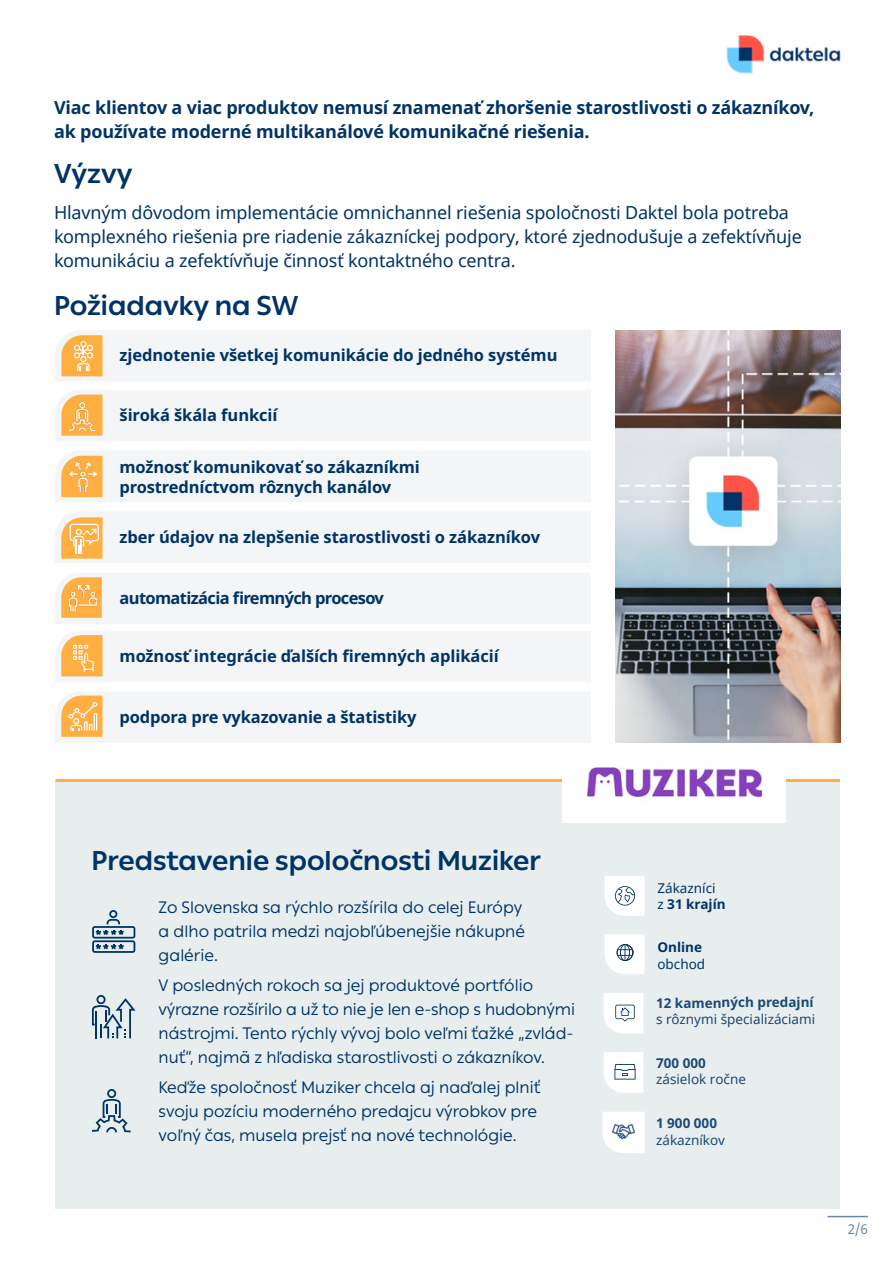
<style>
.page{position:relative;width:893px;height:1263px;background:#fff}
.page>*{position:absolute;margin:0;border:0;box-sizing:border-box;transform-origin:0 0}
.t1{font:700 27px "Ping LCG";color:#036}
.t2{font:18px/24px "Noto Sans";letter-spacing:-.01em;color:#036}
.t3{font:700 18px/24px "Noto Sans";letter-spacing:-.01em;color:#036}
.t4{font:16.5px/24px "Ping LCG";color:#036}
.t5{font:700 16.5px/19.5px "Noto Sans";letter-spacing:-.005em;color:#036}
.t6{font:700 16.5px "Noto Sans";letter-spacing:-.04em;color:#036}
.t7{font:13.5px/16.5px "Noto Sans";letter-spacing:-.005em;color:#036}
.t8{font:700 13.5px "Noto Sans";letter-spacing:-.01em;color:#036}
.s1{font-weight:700}
</style>
<div class="page">
<hr style="left:827px;top:1216px;width:41px;height:1px;background:#036">
<div style="left:55px;top:781px;width:785px;height:428px;background:#e7eeee"></div>
<hr style="left:56px;top:779px;width:784px;height:3px;background:#ffae42">
<img style="left:726px;top:35px;width:115px;height:39px">
<div style="left:562px;top:739px;width:224px;height:84px;background:#fff"></div>
<img style="left:587px;top:767px;width:176px;height:31px">
<svg style="left:92px;top:910px;width:43px;height:43px"></svg>
<svg style="left:92px;top:995px;width:44px;height:43px"></svg>
<svg style="left:92px;top:1089px;width:39px;height:43px"></svg>
<svg style="left:602px;top:1112px;width:42px;height:41px"></svg>
<img style="left:612px;top:1125px;width:22px;height:14px">
<svg style="left:605px;top:934px;width:39px;height:40px;background:#e9edf1"></svg>
<svg style="left:605px;top:876px;width:39px;height:40px;background:#eef1f4"></svg>
<svg style="left:603px;top:993px;width:40px;height:40px;background:#f1f4f6"></svg>
<svg style="left:603px;top:1052px;width:40px;height:41px;background:#eef1f4"></svg>
<div style="left:55px;top:330px;width:536px;height:51px;background:#f3f5f7"></div>
<div style="left:55px;top:390px;width:536px;height:51px;background:#f3f5f7"></div>
<img style="left:69px;top:402px;width:26px;height:29px">
<div style="left:55px;top:451px;width:536px;height:51px;background:#f3f5f7"></div>
<img style="left:69px;top:462px;width:27px;height:29px">
<div style="left:55px;top:512px;width:536px;height:50px;background:#f3f5f7"></div>
<div style="left:55px;top:573px;width:536px;height:51px;background:#f3f5f7"></div>
<img style="left:69px;top:586px;width:28px;height:24px">
<div style="left:55px;top:631px;width:536px;height:51px;background:#f3f5f7"></div>
<div style="left:55px;top:692px;width:536px;height:51px;background:#f3f5f7"></div>
<img style="left:615px;top:330px;width:225px;height:413px">
<p class="t3" style="left:54px;top:96px;width:762px">Viac klientov a viac produktov nemusí znamenať zhoršenie starostlivosti o zákazníkov, ak používate moderné multikanálové komunikačné riešenia.</p>
<h1 class="t1" style="left:54px;top:153px;width:80px">Výzvy</h1>
<p class="t2" style="left:54px;top:201px;width:749px">Hlavným dôvodom implementácie omnichannel riešenia spoločnosti Daktel bola potreba komplexného riešenia pre riadenie zákazníckej podpory, ktoré zjednodušuje a zefektívňuje komunikáciu a zefektívňuje činnosť kontaktného centra.</p>
<h1 class="t1" style="left:54px;top:285px;width:246px">Požiadavky na SW</h1>
<p class="t5" style="left:120px;top:346px;width:439px">zjednotenie všetkej komunikácie do jedného systému</p>
<p class="t5" style="left:120px;top:405px;width:160px">široká škála funkcií</p>
<p class="t5" style="left:120px;top:458px;width:302px">možnosť komunikovať so zákazníkmi prostredníctvom rôznych kanálov</p>
<p class="t5" style="left:120px;top:527px;width:422px">zber údajov na zlepšenie starostlivosti o zákazníkov</p>
<p class="t6" style="left:120px;top:589px;width:266px">automatizácia firemných procesov</p>
<p class="t5" style="left:120px;top:647px;width:381px">možnosť integrácie ďalších firemných aplikácií</p>
<p class="t5" style="left:120px;top:707px;width:299px">podpora pre vykazovanie a štatistiky</p>
<h1 class="t1" style="left:92px;top:840px;width:451px">Predstavenie spoločnosti Muziker</h1>
<p class="t4" style="left:159px;top:895px;width:368px">Zo Slovenska sa rýchlo rozšírila do celej Európy a dlho patrila medzi najobľúbenejšie nákupné galérie.</p>
<p class="t4" style="left:159px;top:973px;width:418px">V posledných rokoch sa jej produktové portfólio výrazne rozšírilo a už to nie je len e-shop s hudobnými nástrojmi. Tento rýchly vývoj bolo veľmi ťažké „zvlád&shy;nuť“, najmä z hľadiska starostlivosti o zákazníkov.</p>
<p class="t4" style="left:159px;top:1075px;width:383px">Keďže spoločnosť Muziker chcela aj naďalej plniť svoju pozíciu moderného predajcu výrobkov pre voľný čas, musela prejsť na nové technológie.</p>
<p class="t7" style="left:657px;top:880px;width:70px">Zákazníci<br>z <span class="s1">31 krajín</span></p>
<p class="t8" style="left:657px;top:940px;width:46px">Online</p>
<p class="t7" style="left:657px;top:956px;width:49px">obchod</p>
<p class="t8" style="left:656px;top:995px;width:159px">12 kamenných predajní</p>
<p class="t7" style="left:656px;top:1011px;width:161px">s rôznymi špecializáciami</p>
<p class="t8" style="left:656px;top:1055px;width:51px">700 000</p>
<p class="t7" style="left:656px;top:1071px;width:91px">zásielok ročne</p>
<p class="t8" style="left:656px;top:1116px;width:63px">1 900 000</p>
<p class="t7" style="left:656px;top:1132px;width:70px">zákazníkov</p>
<p class="t7" style="left:847px;top:1221px;width:22px">2/6</p>
</div>
